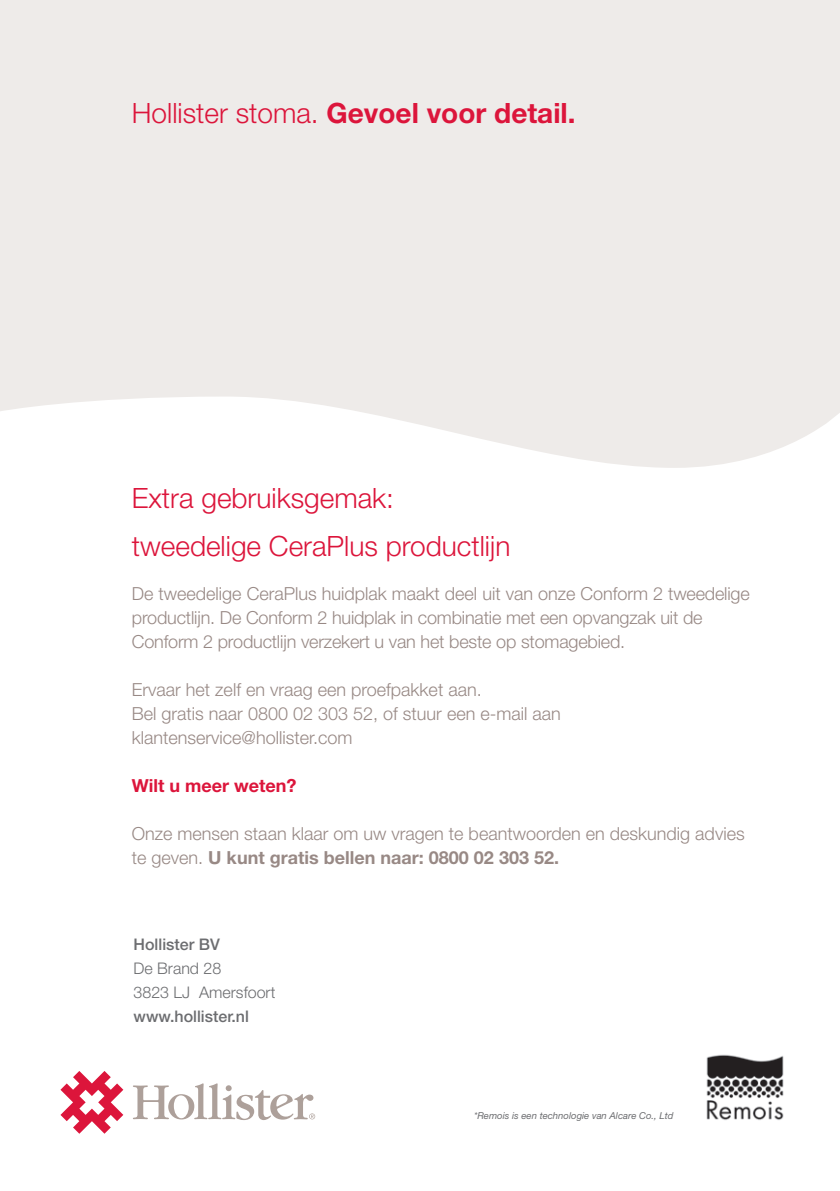
<style>
.page{position:relative;width:840px;height:1191px;background:#fff}
.page>*{position:absolute;margin:0;border:0;box-sizing:border-box;transform-origin:0 0}
.t1{font:300 28px/48px "Helvetica Neue LT Pro";color:#dc153b}
.t2{font:700 28px "Helvetica Neue LT Pro";color:#dc153b}
.t3{font:300 18px/24px "Helvetica Neue LT Pro";color:#988985}
.t4{font:700 18px "Helvetica Neue LT Pro";color:#dc153b}
.t5{font:500 16px "Helvetica Neue LT Pro";color:#6c6d70}
.t6{font:300 16px/24px "Helvetica Neue LT Pro";color:#6c6d70}
.t7{font:italic 9.6px "Helvetica Neue LT Pro";color:#6c6d70}
.s1{font-weight:300}
.s2{font-weight:700}
</style>
<div class="page">
<svg style="left:0;top:0;width:839px;height:468px;background:#efecea"></svg>
<svg style="left:60px;top:1071px;width:63px;height:62px"></svg>
<svg style="left:133px;top:1083px;width:182px;height:37px"></svg>
<img style="left:706px;top:1054px;width:78px;height:66px">
<h1 class="t2" style="left:132px;top:96px;width:445px"><span class="s1">Hollister stoma.</span> Gevoel voor detail.</h1>
<h1 class="t1" style="left:132px;top:473px;width:380px">Extra gebruiksgemak: tweedelige CeraPlus productlijn</h1>
<p class="t3" style="left:132px;top:581px;width:619px">De tweedelige CeraPlus huidplak maakt deel uit van onze Conform 2 tweedelige productlijn. De Conform 2 huidplak in combinatie met een opvangzak uit de<br>Conform 2 productlijn verzekert u van het beste op stomagebied.</p>
<p class="t3" style="left:132px;top:677px;width:430px">Ervaar het zelf en vraag een proefpakket aan.<br>Bel gratis naar 0800 02 303 52, of stuur een e-mail aan klantenservice@hollister.com</p>
<p class="t4" style="left:132px;top:774px;width:166px">Wilt u meer weten?</p>
<p class="t3" style="left:132px;top:821px;width:614px">Onze mensen staan klaar om uw vragen te beantwoorden en deskundig advies te geven. <span class="s2">U kunt gratis bellen naar: 0800 02 303 52.</span></p>
<p class="t5" style="left:133px;top:934px;width:88px">Hollister BV</p>
<p class="t6" style="left:133px;top:956px;width:143px">De Brand 28<br>3823 LJ Amersfoort</p>
<p class="t5" style="left:133px;top:1006px;width:117px">www.hollister.nl</p>
<p class="t7" style="left:473px;top:1109px;width:201px">*Remois is een technologie van Alcare Co., Ltd</p>
</div>
